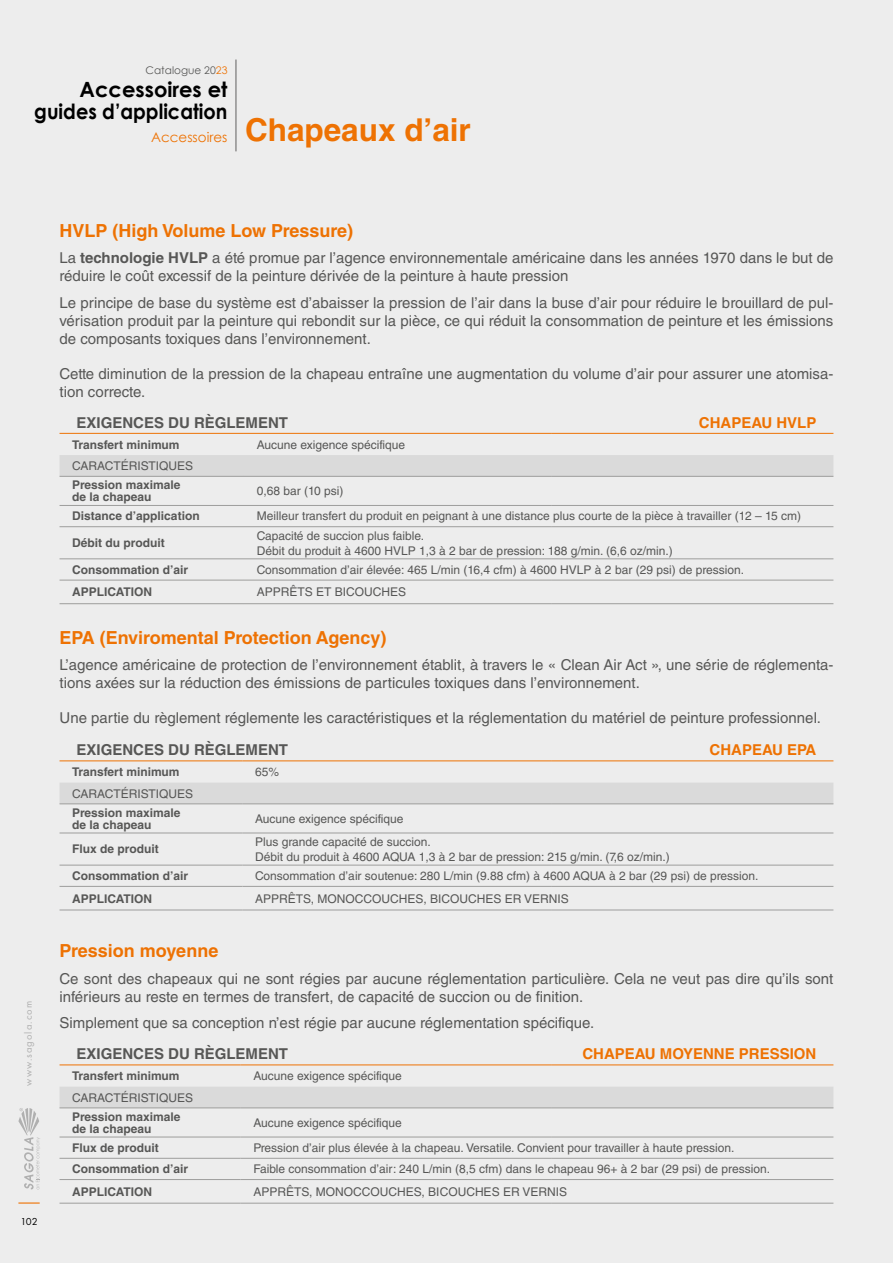
<style>
.page{position:relative;width:893px;height:1263px;background:#ededed}
.page>*{position:absolute;margin:0;border:0;box-sizing:border-box;transform-origin:0 0}
.t1{font:700 31.5px "Helvetica LT Std";color:#ee7203}
.t2{font:700 21px/22.6px "Century Gothic";color:#000;text-align:right}
.t3{font:700 18px "Helvetica LT Std";color:#ee7203}
.t4{font:15px/18px "Helvetica LT Std";color:#575756}
.t5{font:700 15px "Helvetica LT Std";color:#575756}
.t6{font:700 15px "Helvetica LT Std";color:#ee7203}
.t7{font:13.5px "Century Gothic";color:#ee7203}
.t8{font:12px/15px "Helvetica LT Std";color:#575756}
.t9{font:700 12px/12px "Helvetica LT Std";color:#575756}
.t10{font:10.5px "Futura PT";letter-spacing:.1em;color:#b0b0b0}
.t11{font:10.5px "Century Gothic";color:#575756}
.t12{font:10.5px "Futura PT";color:#000}
.s1{color:#ee7203}
.s2{font-weight:700}
</style>
<div class="page">
<svg style="left:18px;top:1202px;width:22px;height:1px"></svg>
<svg style="left:18px;top:1108px;width:22px;height:81px"></svg>
<hr style="left:235px;top:60px;width:1px;height:91px;background:#706f6f">
<svg style="left:60px;top:432px;width:773px;height:44px"></svg>
<hr style="left:60px;top:476px;width:184px;height:1px;background:#9d9d9c">
<hr style="left:244px;top:476px;width:307px;height:1px;background:#9d9d9c">
<hr style="left:551px;top:476px;width:282px;height:1px;background:#9d9d9c">
<hr style="left:60px;top:505px;width:184px;height:1px;background:#9d9d9c">
<hr style="left:244px;top:505px;width:307px;height:1px;background:#9d9d9c">
<hr style="left:551px;top:505px;width:282px;height:1px;background:#9d9d9c">
<hr style="left:60px;top:526px;width:184px;height:1px;background:#9d9d9c">
<hr style="left:244px;top:526px;width:307px;height:1px;background:#9d9d9c">
<hr style="left:551px;top:526px;width:282px;height:1px;background:#9d9d9c">
<hr style="left:60px;top:559px;width:184px;height:1px;background:#9d9d9c">
<hr style="left:244px;top:559px;width:307px;height:1px;background:#9d9d9c">
<hr style="left:551px;top:559px;width:282px;height:1px;background:#9d9d9c">
<hr style="left:60px;top:603px;width:184px;height:1px;background:#9d9d9c">
<hr style="left:244px;top:603px;width:307px;height:1px;background:#9d9d9c">
<hr style="left:551px;top:603px;width:282px;height:1px;background:#9d9d9c">
<hr style="left:60px;top:433px;width:184px;height:1px;background:#ee7203">
<hr style="left:244px;top:433px;width:307px;height:1px;background:#ee7203">
<hr style="left:551px;top:433px;width:282px;height:1px;background:#ee7203">
<hr style="left:60px;top:580px;width:184px;height:1px;background:#9d9d9c">
<hr style="left:244px;top:580px;width:307px;height:1px;background:#9d9d9c">
<hr style="left:551px;top:580px;width:282px;height:1px;background:#9d9d9c">
<svg style="left:60px;top:761px;width:773px;height:43px"></svg>
<hr style="left:60px;top:804px;width:182px;height:1px;background:#9d9d9c">
<hr style="left:242px;top:804px;width:309px;height:1px;background:#9d9d9c">
<hr style="left:551px;top:804px;width:282px;height:1px;background:#9d9d9c">
<hr style="left:60px;top:833px;width:182px;height:1px;background:#9d9d9c">
<hr style="left:242px;top:833px;width:309px;height:1px;background:#9d9d9c">
<hr style="left:551px;top:833px;width:282px;height:1px;background:#9d9d9c">
<hr style="left:60px;top:865px;width:182px;height:1px;background:#9d9d9c">
<hr style="left:242px;top:865px;width:309px;height:1px;background:#9d9d9c">
<hr style="left:551px;top:865px;width:282px;height:1px;background:#9d9d9c">
<hr style="left:60px;top:910px;width:182px;height:1px;background:#9d9d9c">
<hr style="left:242px;top:910px;width:309px;height:1px;background:#9d9d9c">
<hr style="left:551px;top:910px;width:282px;height:1px;background:#9d9d9c">
<hr style="left:60px;top:760px;width:182px;height:1px;background:#ee7203">
<hr style="left:242px;top:760px;width:309px;height:1px;background:#ee7203">
<hr style="left:551px;top:760px;width:282px;height:1px;background:#ee7203">
<hr style="left:60px;top:886px;width:182px;height:1px;background:#9d9d9c">
<hr style="left:242px;top:886px;width:309px;height:1px;background:#9d9d9c">
<hr style="left:551px;top:886px;width:282px;height:1px;background:#9d9d9c">
<svg style="left:60px;top:1065px;width:773px;height:43px"></svg>
<hr style="left:60px;top:1108px;width:181px;height:1px;background:#9d9d9c">
<hr style="left:241px;top:1108px;width:310px;height:1px;background:#9d9d9c">
<hr style="left:551px;top:1108px;width:282px;height:1px;background:#9d9d9c">
<hr style="left:60px;top:1137px;width:181px;height:1px;background:#9d9d9c">
<hr style="left:241px;top:1137px;width:310px;height:1px;background:#9d9d9c">
<hr style="left:551px;top:1137px;width:282px;height:1px;background:#9d9d9c">
<hr style="left:60px;top:1158px;width:181px;height:1px;background:#9d9d9c">
<hr style="left:241px;top:1158px;width:310px;height:1px;background:#9d9d9c">
<hr style="left:551px;top:1158px;width:282px;height:1px;background:#9d9d9c">
<hr style="left:60px;top:1203px;width:181px;height:1px;background:#9d9d9c">
<hr style="left:241px;top:1203px;width:310px;height:1px;background:#9d9d9c">
<hr style="left:551px;top:1203px;width:282px;height:1px;background:#9d9d9c">
<hr style="left:60px;top:1064px;width:181px;height:1px;background:#ee7203">
<hr style="left:241px;top:1064px;width:310px;height:1px;background:#ee7203">
<hr style="left:551px;top:1064px;width:282px;height:1px;background:#ee7203">
<hr style="left:60px;top:1179px;width:181px;height:1px;background:#9d9d9c">
<hr style="left:241px;top:1179px;width:310px;height:1px;background:#9d9d9c">
<hr style="left:551px;top:1179px;width:282px;height:1px;background:#9d9d9c">
<p class="t11" style="left:146px;top:63px;width:83px">Catalogue 20<span class="s1">23</span></p>
<h2 class="t2" style="left:34px;top:77px;width:195px">Accessoires et guides d’application</h2>
<p class="t7" style="left:151px;top:128px;width:78px">Accessoires</p>
<h1 class="t1" style="left:245px;top:111px;width:227px">Chapeaux d’air</h1>
<p class="t3" style="left:60px;top:219px;width:295px">HVLP (High Volume Low Pressure)</p>
<p class="t4" style="left:60px;top:249px;width:775px">La <span class="s2">technologie HVLP</span> a été promue par l’agence environnementale américaine dans les années 1970 dans le but de réduire le coût excessif de la peinture dérivée de la peinture à haute pression</p>
<p class="t4" style="left:60px;top:293px;width:775px;text-align:justify">Le principe de base du système est d’abaisser la pression de l’air dans la buse d’air pour réduire le brouillard de pul&shy;vérisation produit par la peinture qui rebondit sur la pièce, ce qui réduit la consommation de peinture et les émissions de composants toxiques dans l’environnement.</p>
<p class="t4" style="left:60px;top:364px;width:775px">Cette diminution de la pression de la chapeau entraîne une augmentation du volume d’air pour assurer une atomisa&shy;tion correcte.</p>
<p class="t5" style="left:77px;top:413px;width:213px">EXIGENCES DU RÈGLEMENT</p>
<p class="t6" style="left:699px;top:413px;width:119px">CHAPEAU HVLP</p>
<p class="t9" style="left:72px;top:438px;width:109px">Transfert minimum</p>
<p class="t8" style="left:257px;top:437px;width:150px">Aucune exigence spécifique</p>
<p class="t8" style="left:72px;top:458px;width:122px">CARACTÉRISTIQUES</p>
<p class="t9" style="left:72px;top:479px;width:110px">Pression maximale de la chapeau</p>
<p class="t8" style="left:257px;top:483px;width:88px">0,68 bar (10 psi)</p>
<p class="t9" style="left:72px;top:510px;width:129px">Distance d’application</p>
<p class="t8" style="left:257px;top:509px;width:546px">Meilleur transfert du produit en peignant à une distance plus courte de la pièce à travailler (12 – 15 cm)</p>
<p class="t9" style="left:72px;top:537px;width:94px">Débit du produit</p>
<p class="t8" style="left:257px;top:528px;width:417px">Capacité de succion plus faible.<br>Débit du produit à 4600 HVLP 1,3 à 2 bar de pression: 188 g/min. (6,6 oz/min.)</p>
<p class="t9" style="left:72px;top:563px;width:118px">Consommation d’air</p>
<p class="t8" style="left:257px;top:562px;width:489px">Consommation d’air élevée: 465 L/min (16,4 cfm) à 4600 HVLP à 2 bar (29 psi) de pression.</p>
<p class="t9" style="left:72px;top:586px;width:81px">APPLICATION</p>
<p class="t8" style="left:257px;top:584px;width:151px">APPRÊTS ET BICOUCHES</p>
<p class="t3" style="left:60px;top:626px;width:328px">EPA (Enviromental Protection Agency)</p>
<p class="t4" style="left:60px;top:656px;width:775px">L’agence américaine de protection de l’environnement établit, à travers le « Clean Air Act », une série de réglementa&shy;tions axées sur la réduction des émissions de particules toxiques dans l’environnement.</p>
<p class="t4" style="left:60px;top:709px;width:763px">Une partie du règlement réglemente les caractéristiques et la réglementation du matériel de peinture professionnel.</p>
<p class="t10" style="left:22px;top:1085px;width:86px;rotate:-90deg">www.sagola.com</p>
<p class="t12" style="left:20px;top:1215px;width:19px">102</p>
<p class="t5" style="left:77px;top:741px;width:213px">EXIGENCES DU RÈGLEMENT</p>
<p class="t6" style="left:709px;top:741px;width:108px">CHAPEAU EPA</p>
<p class="t9" style="left:72px;top:766px;width:109px">Transfert minimum</p>
<p class="t8" style="left:255px;top:764px;width:26px">65%</p>
<p class="t8" style="left:72px;top:786px;width:122px">CARACTÉRISTIQUES</p>
<p class="t9" style="left:72px;top:806px;width:110px">Pression maximale de la chapeau</p>
<p class="t8" style="left:255px;top:811px;width:150px">Aucune exigence spécifique</p>
<p class="t9" style="left:72px;top:843px;width:88px">Flux de produit</p>
<p class="t8" style="left:255px;top:834px;width:416px">Plus grande capacité de succion.<br>Débit du produit à 4600 AQUA 1,3 à 2 bar de pression: 215 g/min. (7,6 oz/min.)</p>
<p class="t9" style="left:72px;top:870px;width:118px">Consommation d’air</p>
<p class="t8" style="left:255px;top:868px;width:505px">Consommation d’air soutenue: 280 L/min (9.88 cfm) à 4600 AQUA à 2 bar (29 psi) de pression.</p>
<p class="t9" style="left:72px;top:892px;width:81px">APPLICATION</p>
<p class="t8" style="left:255px;top:891px;width:315px">APPRÊTS, MONOCCOUCHES, BICOUCHES ER VERNIS</p>
<p class="t3" style="left:60px;top:940px;width:160px">Pression moyenne</p>
<p class="t4" style="left:60px;top:969px;width:775px">Ce sont des chapeaux qui ne sont régies par aucune réglementation particulière. Cela ne veut pas dire qu’ils sont inférieurs au reste en termes de transfert, de capacité de succion ou de finition.</p>
<p class="t4" style="left:60px;top:1014px;width:536px">Simplement que sa conception n’est régie par aucune réglementation spécifique.</p>
<p class="t5" style="left:77px;top:1045px;width:213px">EXIGENCES DU RÈGLEMENT</p>
<p class="t6" style="left:582px;top:1045px;width:236px">CHAPEAU MOYENNE PRESSION</p>
<p class="t9" style="left:72px;top:1070px;width:109px">Transfert minimum</p>
<p class="t8" style="left:253px;top:1068px;width:150px">Aucune exigence spécifique</p>
<p class="t8" style="left:72px;top:1090px;width:122px">CARACTÉRISTIQUES</p>
<p class="t9" style="left:72px;top:1110px;width:110px">Pression maximale de la chapeau</p>
<p class="t8" style="left:253px;top:1115px;width:150px">Aucune exigence spécifique</p>
<p class="t9" style="left:72px;top:1141px;width:88px">Flux de produit</p>
<p class="t8" style="left:253px;top:1140px;width:483px">Pression d’air plus élevée à la chapeau. Versatile. Convient pour travailler à haute pression.</p>
<p class="t9" style="left:72px;top:1163px;width:118px">Consommation d’air</p>
<p class="t8" style="left:253px;top:1161px;width:518px">Faible consommation d’air: 240 L/min (8,5 cfm) dans le chapeau 96+ à 2 bar (29 psi) de pression.</p>
<p class="t9" style="left:72px;top:1185px;width:81px">APPLICATION</p>
<p class="t8" style="left:253px;top:1184px;width:315px">APPRÊTS, MONOCCOUCHES, BICOUCHES ER VERNIS</p>
</div>
